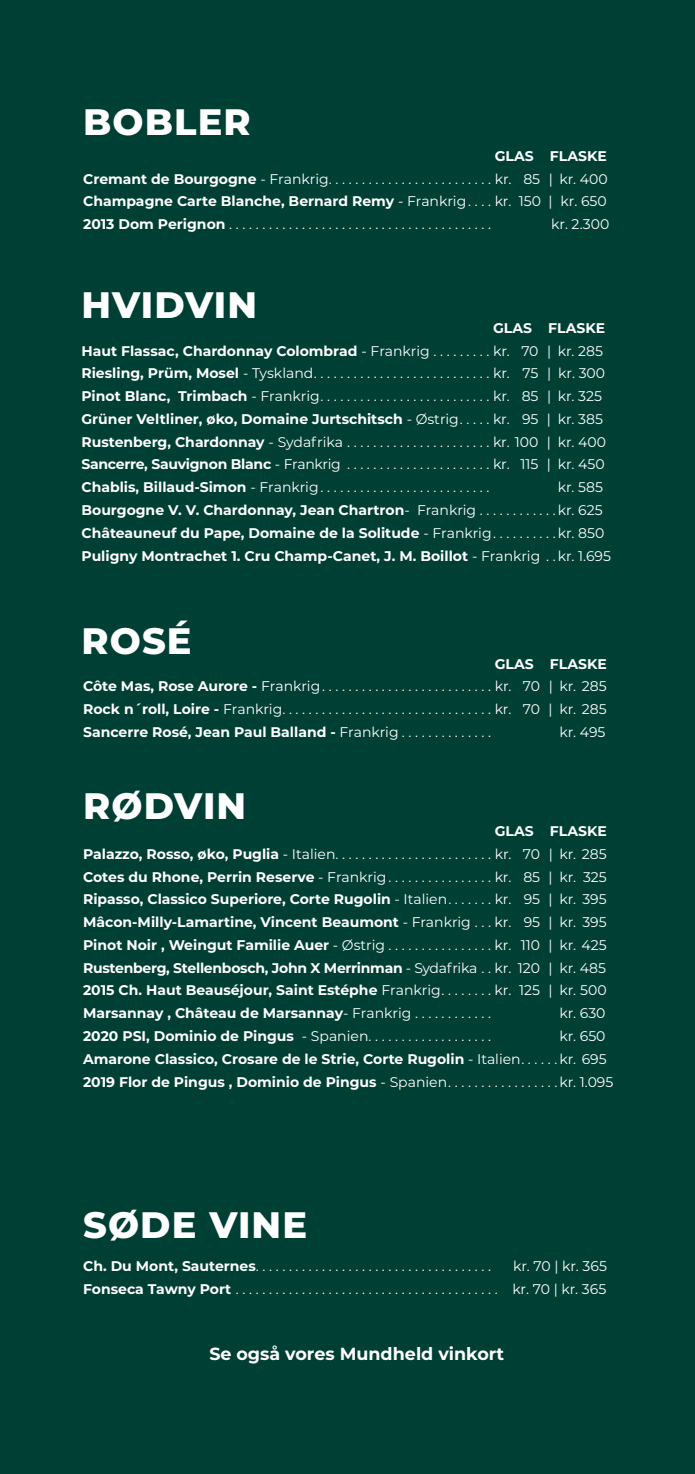
<style>
.page{position:relative;width:695px;height:1474px;background:#fff}
.page>*{position:absolute;margin:0;border:0;box-sizing:border-box;transform-origin:0 0}
.t1{font:800 36.75px "Montserrat";letter-spacing:.03em;color:#fff}
.t2{font:700 17.5px "Montserrat";color:#fff}
.t3{font:14px/22.8px "Montserrat";letter-spacing:-.005em;color:#fff;text-align:justify}
.t4{font:700 14px/22.8px "Montserrat";color:#fff}
.s1{font-weight:700}
.s2{font-weight:400}
</style>
<div class="page">
<div style="left:0;top:0;width:694px;height:1473px;background:#003f34"></div>
<h1 class="t1" style="left:83px;top:95px;width:169px">BOBLER</h1>
<p class="t3" style="left:83px;top:144px;width:526px;text-indent:411px"><span class="s1">GLAS FLASKE Cremant de Bourgogne</span> - Frankrig . . . . . . . . . . . . . . . . . . . . . . . . . kr. 85 | kr. 400<br><span class="s1">Champagne Carte Blanche, Bernard Remy</span> - Frankrig . . . . kr. 150 | kr. 650<br><span class="s1">2013 Dom Perignon</span> . . . . . . . . . . . . . . . . . . . . . . . . . . . . . . . . . . . . . . . .</p>
<p class="t3" style="left:551px;top:212px;width:60px">kr. 2.300</p>
<h1 class="t1" style="left:81px;top:278px;width:177px">HVIDVIN</h1>
<p class="t3" style="left:81px;top:316px;width:526px;text-align:left;text-indent:411px"><span class="s1">GLAS FLASKE Haut Flassac, Chardonnay Colombrad</span> - Frankrig . . . . . . . . . kr. 70 | kr. 285<br><span class="s1">Riesling, Prüm, Mosel</span> - Tyskland . . . . . . . . . . . . . . . . . . . . . . . . . . . kr. 75 | kr. 300<br><span class="s1">Pinot Blanc, Trimbach</span> - Frankrig . . . . . . . . . . . . . . . . . . . . . . . . . . kr. 85 | kr. 325<br><span class="s1">Grüner Veltliner, øko, Domaine Jurtschitsch</span> - Østrig . . . . . kr. 95 | kr. 385<br><span class="s1">Rustenberg, Chardonnay</span> - Sydafrika . . . . . . . . . . . . . . . . . . . . . . kr. 100 | kr. 400<br><span class="s1">Sancerre, Sauvignon Blanc</span> - Frankrig . . . . . . . . . . . . . . . . . . . . . . kr. 115 | kr. 450<br><span class="s1">Chablis, Billaud-Simon</span> - Frankrig . . . . . . . . . . . . . . . . . . . . . . . . . .</p>
<p class="t4" style="left:81px;top:475px;width:531px;text-indent:476px"><span class="s2">kr. 585<br></span>Bourgogne V. V. Chardonnay, Jean Chartron<span class="s2">- Frankrig . . . . . . . . . . . . kr. 625<br></span>Châteauneuf du Pape, Domaine de la Solitude <span class="s2">- Frankrig . . . . . . . . . kr. 850<br></span>Puligny Montrachet 1. Cru Champ-Canet, J. M. Boillot <span class="s2">- Frankrig .. . kr. 1.695</span></p>
<h1 class="t1" style="left:81px;top:614px;width:112px">ROSÉ</h1>
<p class="t3" style="left:83px;top:652px;width:525px;text-indent:411px"><span class="s1">GLAS FLASKE Côte Mas, Rose Aurore -</span> Frankrig . . . . . . . . . . . . . . . . . . . . . . . . . . kr. 70 | kr. 285<br><span class="s1">Rock n´roll, Loire -</span> Frankrig . . . . . . . . . . . . . . . . . . . . . . . . . . . . . . . . kr. 70 | kr. 285<br><span class="s1">Sancerre Rosé, Jean Paul Balland -</span> Frankrig . . . . . . . . . . . . . .</p>
<p class="t3" style="left:559px;top:720px;width:48px">kr. 495</p>
<h1 class="t1" style="left:83px;top:779px;width:164px">RØDVIN</h1>
<p class="t4" style="left:83px;top:819px;width:525px;text-align:justify;text-indent:411px">GLAS FLASKE Palazzo, Rosso, øko, Puglia <span class="s2">- Italien. . . . . . . . . . . . . . . . . . . . . . . . kr. 70 | kr. 285<br></span>Cotes du Rhone, Perrin Reserve <span class="s2">- Frankrig . . . . . . . . . . . . . . . . kr. 85 | kr. 325<br></span>Ripasso, Classico Superiore, Corte Rugolin <span class="s2">- Italien . . . . . . . kr. 95 | kr. 395<br></span>Mâcon-Milly-Lamartine, Vincent Beaumont <span class="s2">- Frankrig . . . kr. 95 | kr. 395<br></span>Pinot Noir , Weingut Familie Auer <span class="s2">- Østrig . . . . . . . . . . . . . . . . kr. 110 | kr. 425<br></span>Rustenberg, Stellenbosch, John X Merrinman <span class="s2">- Sydafrika . . kr. 120 | kr. 485<br></span>2015 Ch. Haut Beauséjour, Saint Estéphe <span class="s2">Frankrig . . . . . . . . kr. 125 | kr. 500<br></span>Marsannay , Château de Marsannay<span class="s2">- Frankrig . . . . . . . . . . . .</span></p>
<p class="t3" style="left:559px;top:1001px;width:48px">kr. 630</p>
<p class="t3" style="left:83px;top:1024px;width:409px"><span class="s1">2020 PSI, Dominio de Pingus</span> - Spanien . . . . . . . . . . . . . . . . . . .</p>
<p class="t4" style="left:83px;top:1023px;width:531px;text-indent:476px"><span class="s2">kr. 650<br></span>Amarone Classico, Crosare de le Strie, Corte Rugolin <span class="s2">- Italien . . . . . kr. 695<br></span>2019 Flor de Pingus , Dominio de Pingus <span class="s2">- Spanien . . . . . . . . . . . . . . . . . kr. 1.095</span></p>
<h1 class="t1" style="left:83px;top:1198px;width:225px">SØDE VINE</h1>
<p class="t3" style="left:83px;top:1253px;width:408px"><span class="s1">Ch. Du Mont, Sauternes</span>....................................</p>
<p class="t3" style="left:83px;top:1253px;width:525px;text-align:right">kr. 70 | kr. 365<br><span class="s1">Fonseca Tawny Port</span> . . . . . . . . . . . . . . . . . . . . . . . . . . . . . . . . . . . . . . . . kr. 70 | kr. 365</p>
<p class="t2" style="left:209px;top:1341px;width:296px">Se også vores Mundheld vinkort</p>
</div>
